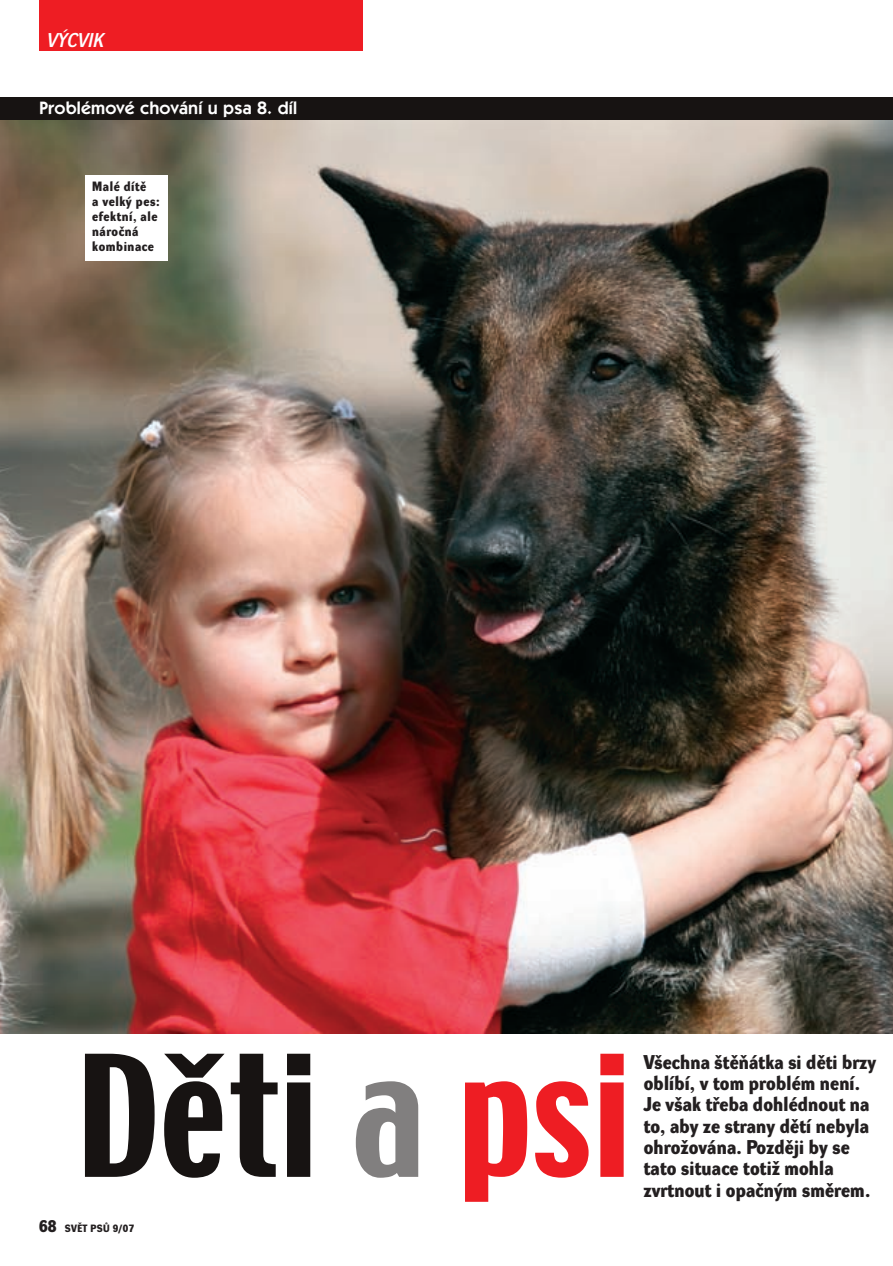
<style>
.page{position:relative;width:893px;height:1266px;background:#fff}
.page>*{position:absolute;margin:0;border:0;box-sizing:border-box;transform-origin:0 0}
.t1{font:149.25px "Techno CE";color:#171312}
.t2{font:19.5px/21.3px "Dynamo DB";letter-spacing:.01em;color:#231f20}
.t3{font:19.5px "Dynamo D Italic D";color:#fff}
.t4{font:600 18px "Itc Kabel CE";letter-spacing:.01em;color:#fff}
.t5{font:13.2px/14.9px "Dynamo DB";letter-spacing:.045em;color:#231f20}
.t6{font:10.35px "Dynamo DB";letter-spacing:.03em;color:#231f20}
.s1{color:#817f7f}
.s2{color:#ee1d23}
.s3{font-size:16.5px}
</style>
<div class="page">
<img style="left:0;top:0;width:893px;height:1034px">
<p class="t3" style="left:47px;top:32px;width:58px">V¯CVIK</p>
<p class="t4" style="left:39px;top:101px;width:259px">Problémové chování u psa 8. díl</p>
<p class="t5" style="left:92px;top:180px;width:69px">Malé dítû<br>a velk˘ pes: efektní, ale nároãná kombinace</p>
<h1 class="t1" style="left:76px;top:1053px;width:556px">Děti <span class="s1">a</span> <span class="s2">psi</span></h1>
<p class="t2" style="left:643px;top:1052px;width:234px">V‰echna ‰tûÀátka si dûti brzy oblíbí, v tom problém není.<br>Je v‰ak tfieba dohlédnout na to, aby ze strany dûtí nebyla ohroÏována. Pozdûji by se tato situace totiÏ mohla zvrtnout i opaãn˘m smûrem.</p>
<p class="t6" style="left:39px;top:1223px;width:97px"><span class="s3">68</span> SVùT PSÒ 9/07</p>
</div>
